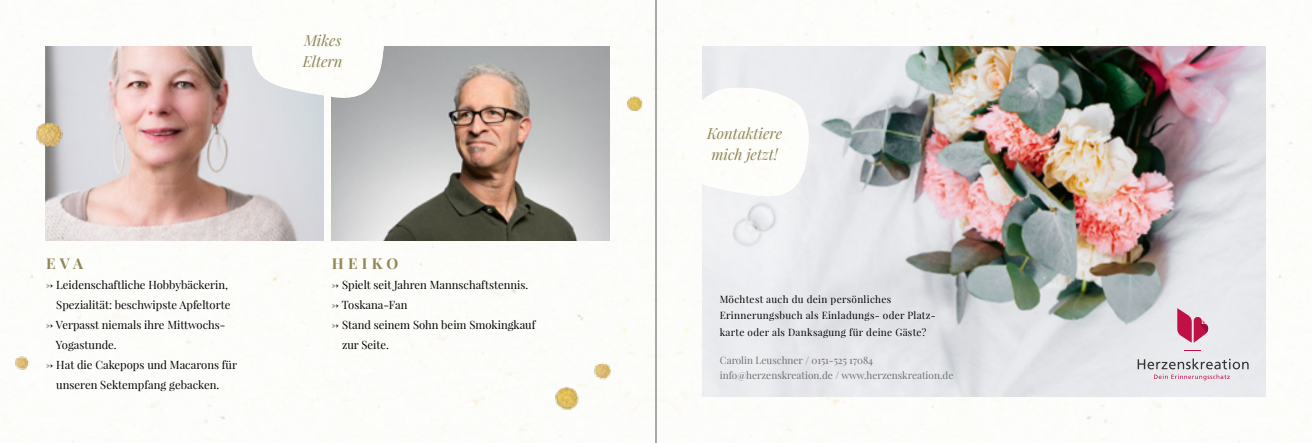
<style>
.page{position:relative;width:1312px;height:443px;background:#fff}
.page>*{position:absolute;margin:0;border:0;box-sizing:border-box;transform-origin:0 0}
.t1{font:italic 15px/21.2px "Playfair Display";color:#8f8758}
.t2{font:700 15px "Playfair Display";letter-spacing:.285em;color:#8f8758}
.t3{font:11.25px/20px "Playfair Display";color:#000}
.t4{font:10px/16.2px "Playfair Display";letter-spacing:.03em;color:#000}
.t5{font:10px/15px "Playfair Display";color:#6f7070}
</style>
<div class="page">
<img style="left:0;top:0;width:1311px;height:443px">
<img style="left:702px;top:46px;width:563px;height:351px">
<svg style="left:1176px;top:308px;width:31px;height:35px"></svg>
<svg style="left:1184px;top:350px;width:16px;height:1px"></svg>
<svg style="left:1137px;top:358px;width:111px;height:22px;background:#cec9ce"></svg>
<img style="left:675px;top:88px;width:134px;height:109px">
<img style="left:46px;top:46px;width:278px;height:195px">
<img style="left:331px;top:46px;width:278px;height:195px">
<img style="left:588px;top:356px;width:32px;height:24px">
<img style="left:549px;top:377px;width:41px;height:39px">
<img style="left:623px;top:90px;width:26px;height:25px">
<img style="left:11px;top:351px;width:26px;height:20px">
<img style="left:251px;top:0;width:134px;height:99px">
<img style="left:26px;top:110px;width:52px;height:40px">
<hr style="left:655px;top:0;width:1px;height:443px;background:#555756">
<h1 class="t1" style="left:303px;top:29px;width:41px">Mikes<br>Eltern</h1>
<h1 class="t2" style="left:46px;top:254px;width:39px">EVA</h1>
<p class="t3" style="left:46px;top:275px;width:186px;text-align:right">→ Leidenschaftliche Hobbybäckerin,<br>Spezialität: beschwipste Apfeltorte</p>
<p class="t3" style="left:56px;top:315px;width:171px;text-indent:-10px">→ Verpasst niemals ihre Mittwochs-<br>Yogastunde.</p>
<p class="t3" style="left:56px;top:355px;width:182px;text-indent:-10px">→ Hat die Cakepops und Macarons für unseren Sektempfang gebacken.</p>
<h1 class="t2" style="left:332px;top:254px;width:68px">HEIKO</h1>
<p class="t3" style="left:331px;top:275px;width:198px">→ Spielt seit Jahren Mannschaftstennis.</p>
<p class="t3" style="left:331px;top:295px;width:77px">→ Toskana-Fan</p>
<p class="t3" style="left:342px;top:315px;width:195px;text-indent:-10px">→ Stand seinem Sohn beim Smokingkauf zur Seite.</p>
<h1 class="t1" style="left:707px;top:122px;width:76px">Kontaktiere mich jetzt!</h1>
<p class="t4" style="left:719px;top:291px;width:217px">Möchtest auch du dein persönliches<br>Erinnerungsbuch als Einladungs- oder Platz&shy;karte oder als Danksagung für deine Gäste?</p>
<p class="t5" style="left:719px;top:353px;width:235px">Carolin Leuschner / 0151-525 17084 info@herzenskreation.de / www.herzenskreation.de</p>
</div>
